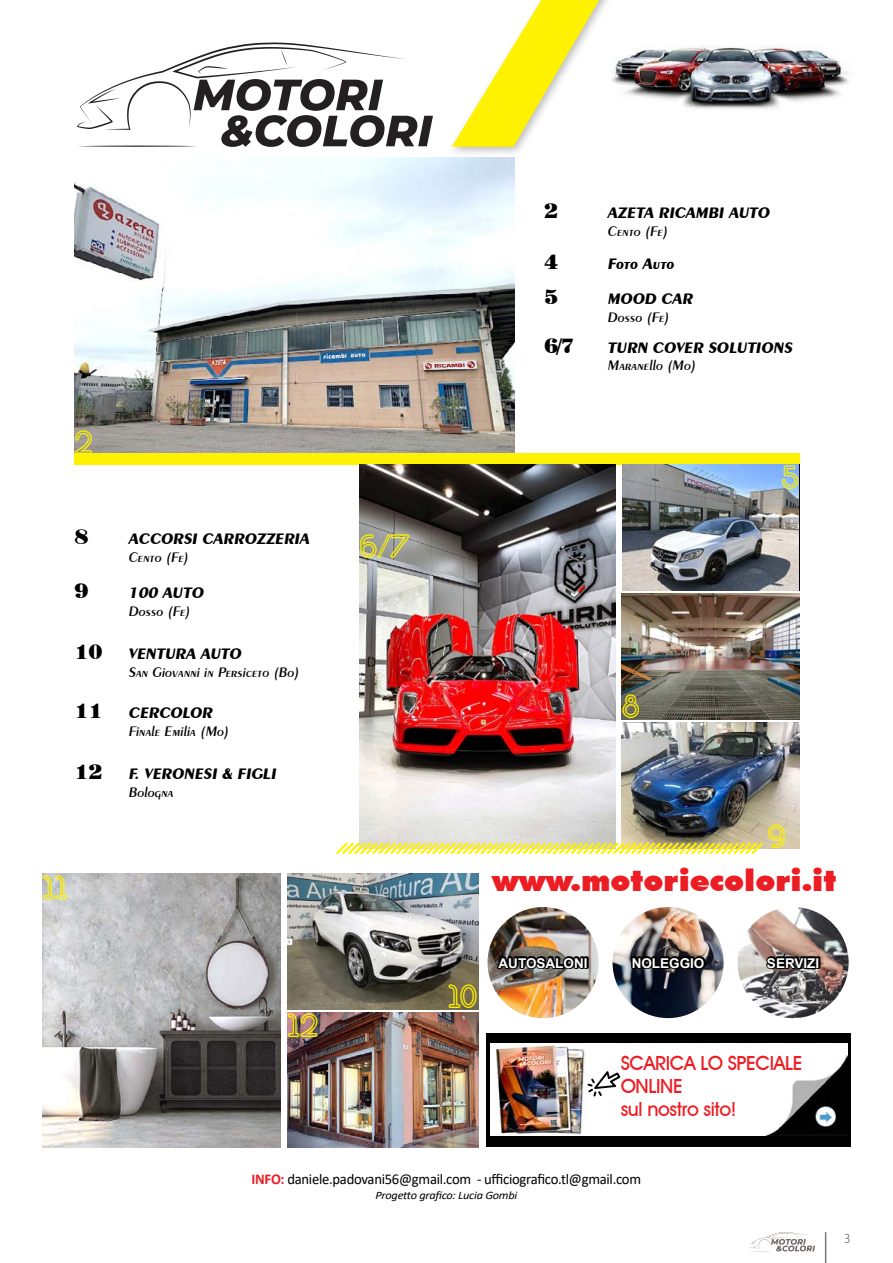
<style>
.page{position:relative;width:893px;height:1263px;background:#fff}
.page>*{position:absolute;margin:0;border:0;box-sizing:border-box;transform-origin:0 0}
.t1{font:31.5px "Bandar Outline";color:#fff200}
.t2{font:900 30px "Futura BT";color:#ed1d24}
.t3{font:900 20.4px "Century 725 BT";color:#000}
.t4{font:500 19.5px/23.4px "Avant Garde IT Cby BT";letter-spacing:-.02em;color:#ed1d24}
.t5{font:italic 700 16.05px "Exotic 350 BT";color:#000}
.t6{font:15px "Calibri";letter-spacing:-.02em;color:#000}
.t7{font:300 14.7px "Calibri";color:#636466;scale:.85 1}
.t8{font:italic 600 14.55px "Exotic 350 BT";color:#000}
.t9{font:700 13.5px "Arial";color:#fff}
.t10{font:italic 11.4px "Calibri";letter-spacing:-.02em;color:#000;scale:1.08 1}
.s1{font-weight:700;color:#ed1d24}
</style>
<div class="page">
<hr style="left:825px;top:1232px;width:1px;height:31px;background:#77787b">
<svg style="left:749px;top:1232px;width:66px;height:19px"></svg>
<img style="left:43px;top:874px;width:238px;height:273px">
<div style="left:448px;top:0;width:171px;height:158px;background:#000;opacity:.27"></div>
<svg style="left:452px;top:0;width:147px;height:147px"></svg>
<svg style="left:77px;top:42px;width:356px;height:105px"></svg>
<img style="left:74px;top:157px;width:440px;height:296px">
<div style="left:74px;top:453px;width:725px;height:11px;background:#fff200"></div>
<img style="left:359px;top:464px;width:257px;height:376px">
<img style="left:622px;top:464px;width:177px;height:127px">
<img style="left:622px;top:593px;width:177px;height:126px">
<img style="left:622px;top:722px;width:177px;height:126px">
<svg style="left:336px;top:840px;width:430px;height:15px"></svg>
<img style="left:287px;top:874px;width:191px;height:135px">
<img style="left:287px;top:1012px;width:191px;height:135px">
<div style="left:486px;top:1034px;width:364px;height:113px;background:#000"></div>
<img style="left:490px;top:1043px;width:358px;height:93px">
<svg style="left:587px;top:1071px;width:33px;height:25px"></svg>
<img style="left:487px;top:907px;width:112px;height:111px;border-radius:56px">
<img style="left:613px;top:907px;width:111px;height:111px;border-radius:56px">
<img style="left:738px;top:907px;width:111px;height:111px;border-radius:56px">
<div style="left:766px;top:956px;width:54px;height:13px;background:#000"></div>
<div style="left:631px;top:956px;width:75px;height:13px;background:#000"></div>
<svg style="left:496px;top:956px;width:92px;height:13px"></svg>
<img style="left:604px;top:46px;width:245px;height:67px">
<h1 class="t1" style="left:74px;top:422px;width:20px">2</h1>
<p class="t3" style="left:74px;top:524px;width:16px">8</p>
<p class="t5" style="left:128px;top:529px;width:186px">ACCORSI CARROZZERIA</p>
<p class="t8" style="left:128px;top:548px;width:65px">Cento (Fe)</p>
<p class="t3" style="left:74px;top:578px;width:16px">9</p>
<p class="t5" style="left:128px;top:583px;width:79px">100 AUTO</p>
<p class="t8" style="left:128px;top:602px;width:66px">Dosso (Fe)</p>
<p class="t3" style="left:74px;top:640px;width:30px">10</p>
<p class="t5" style="left:128px;top:644px;width:117px">VENTURA AUTO</p>
<p class="t8" style="left:128px;top:664px;width:175px">San Giovanni in Persiceto (Bo)</p>
<p class="t3" style="left:74px;top:698px;width:30px">11</p>
<p class="t5" style="left:128px;top:703px;width:88px">CERCOLOR</p>
<p class="t8" style="left:128px;top:722px;width:105px">Finale Emilia (Mo)</p>
<p class="t3" style="left:74px;top:760px;width:30px">12</p>
<p class="t5" style="left:128px;top:764px;width:152px">F. VERONESI &amp; FIGLI</p>
<p class="t8" style="left:128px;top:784px;width:49px">Bologna</p>
<h1 class="t1" style="left:43px;top:868px;width:27px">11</h1>
<h1 class="t1" style="left:359px;top:527px;width:52px">6/7</h1>
<p class="t3" style="left:544px;top:199px;width:16px">2</p>
<p class="t5" style="left:607px;top:203px;width:166px">AZETA RICAMBI AUTO</p>
<p class="t8" style="left:607px;top:223px;width:65px">Cento (Fe)</p>
<p class="t3" style="left:544px;top:250px;width:16px">4</p>
<p class="t5" style="left:607px;top:254px;width:71px">Foto Auto</p>
<p class="t3" style="left:544px;top:284px;width:16px">5</p>
<p class="t5" style="left:607px;top:289px;width:90px">MOOD CAR</p>
<p class="t8" style="left:607px;top:308px;width:66px">Dosso (Fe)</p>
<p class="t3" style="left:544px;top:334px;width:32px">6/7</p>
<p class="t5" style="left:607px;top:338px;width:189px">TURN COVER SOLUTIONS</p>
<p class="t8" style="left:607px;top:356px;width:93px">Maranello (Mo)</p>
<h1 class="t1" style="left:622px;top:687px;width:20px">8</h1>
<h1 class="t1" style="left:781px;top:457px;width:20px">5</h1>
<h1 class="t1" style="left:767px;top:816px;width:20px">9</h1>
<h2 class="t2" style="left:492px;top:862px;width:346px">www.motoriecolori.it</h2>
<h1 class="t1" style="left:287px;top:1005px;width:32px">12</h1>
<h1 class="t1" style="left:448px;top:976px;width:31px">10</h1>
<p class="t9" style="left:499px;top:954px;width:91px">AUTOSALONI</p>
<p class="t9" style="left:632px;top:954px;width:74px">NOLEGGIO</p>
<p class="t9" style="left:767px;top:954px;width:54px">SERVIZI</p>
<p class="t4" style="left:621px;top:1051px;width:183px">SCARICA LO SPECIALE<br>ONLINE<br>sul nostro sito!</p>
<p class="t6" style="left:252px;top:1168px;width:391px"><span class="s1">INFO:</span> daniele.padovani56@gmail.com - ufficiografico.tl@gmail.com</p>
<p class="t10" style="left:375px;top:1187px;width:133px">Progetto grafico: Lucia Gombi</p>
<p class="t7" style="left:844px;top:1229px;width:9px">3</p>
</div>
